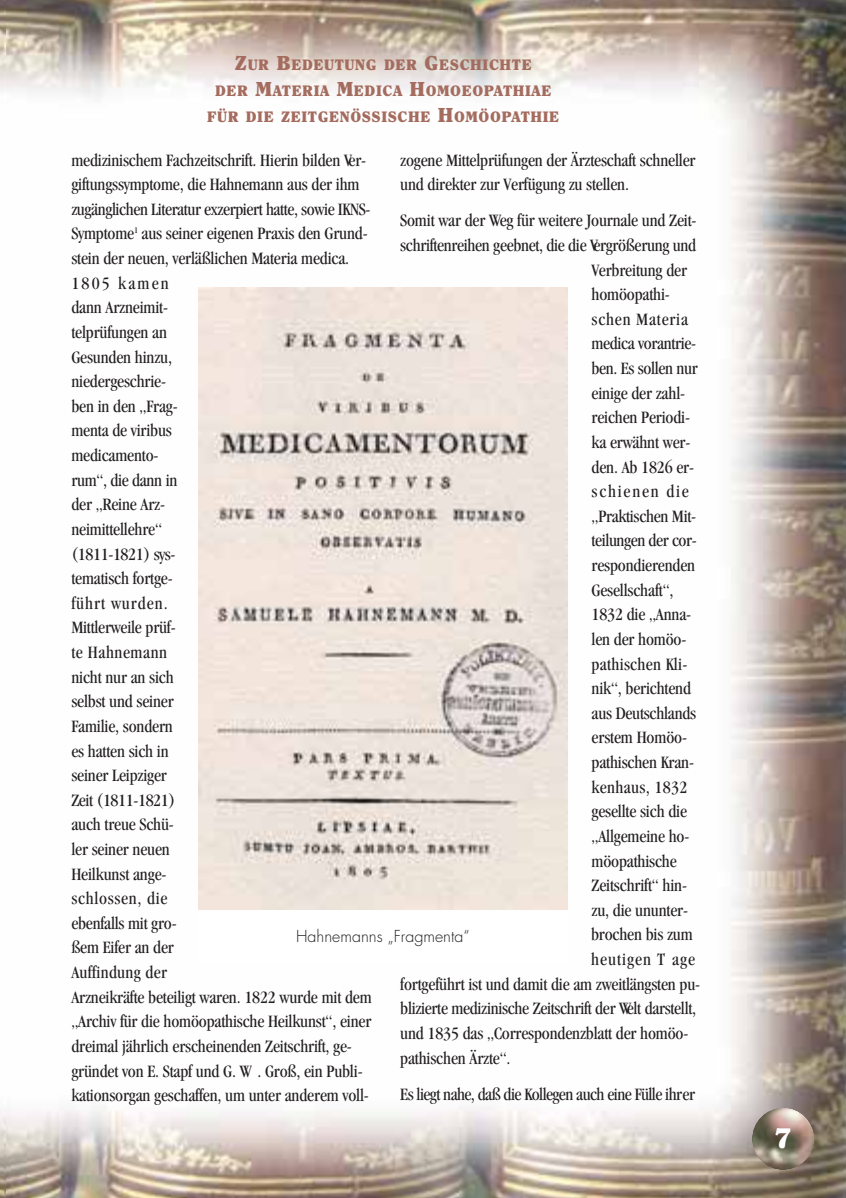
<style>
.page{position:relative;width:846px;height:1198px;background:#fff}
.page>*{position:absolute;margin:0;border:0;box-sizing:border-box;transform-origin:0 0}
.t1{font:900 28px "Clearface";color:#fff}
.t2{font:condensed 18px/24.6px "Garamond";letter-spacing:-.01em;color:#231f20}
.t3{font:condensed 18px "Garamond";letter-spacing:-.03em;color:#231f20}
.t4{font:condensed 18px "Garamond";letter-spacing:.015em;color:#231f20}
.t5{font:condensed 18px "Garamond";letter-spacing:.045em;color:#231f20}
.t6{font:condensed 18px "Garamond";letter-spacing:.02em;color:#231f20}
.t7{font:condensed 18px "Garamond";letter-spacing:.055em;color:#231f20}
.t8{font:condensed 18px "Garamond";letter-spacing:.1em;color:#231f20}
.t9{font:300 16px "Futura";color:#231f20}
.t10{font:900 15px/26px "Clearface";letter-spacing:.04em;color:#a46c5e;text-align:center}
.s1{font-size:20px}
</style>
<div class="page">
<img style="left:5px;top:0;width:841px;height:1197px">
<img style="left:752px;top:1107px;width:62px;height:62px;border-radius:50%">
<img style="left:199px;top:287px;width:368px;height:622px">
<div style="left:199px;top:911px;width:368px;height:51px;background:#fff"></div>
<p class="t10" style="left:207px;top:53px;width:353px"><span class="s1">Z</span>UR <span class="s1">B</span>EDEUTUNG DER <span class="s1">G</span>ESCHICHTE<br>DER <span class="s1">M</span>ATERIA <span class="s1">M</span>EDICA <span class="s1">H</span>OMOEOPATHIAE<br>FÜR DIE ZEITGENÖSSISCHE <span class="s1">H</span>OMÖOPATHIE</p>
<p class="t2" style="left:71px;top:147px;width:302px">medizinischem Fachzeitschrift. Hierin bilden Ver&shy;giftungssymptome, die Hahnemann aus der ihm zugänglichen Literatur exzerpiert hatte, sowie IKNS-<br>Symptome<sup>1</sup> aus seiner eigenen Praxis den Grund&shy;stein der neuen, verläßlichen Materia medica.<br>1805 kamen<br>dann Arzneimit-<br>telprüfungen an<br>Gesunden hinzu,<br>niedergeschrie-<br>ben in den „Frag-<br>menta de viribus<br>medicamento-<br>rum“, die dann in<br>der „Reine Arz-<br>neimittellehre“<br>(1811-1821) sys-<br>tematisch fortge-<br>führt wurden.<br>Mittlerweile prüf-<br>te Hahnemann<br>nicht nur an sich<br>selbst und seiner<br>Familie, sondern<br>es hatten sich in<br>seiner Leipziger<br>Zeit (1811-1821)<br>auch treue Schü-<br>ler seiner neuen<br>Heilkunst ange-<br>schlossen, die<br>ebenfalls mit gro-<br>ßem Eifer an der<br>Auffindung der<br>Arzneikräfte beteiligt waren. 1822 wurde mit dem „Archiv für die homöopathische Heilkunst“, einer dreimal jährlich erscheinenden Zeitschrift, ge&shy;gründet von E. Stapf und G. W . Groß, ein Publi&shy;kationsorgan geschaffen, um unter anderem voll-</p>
<p class="t2" style="left:400px;top:147px;width:297px">zogene Mittelprüfungen der Ärzteschaft schneller und direkter zur Verfügung zu stellen.</p>
<p class="t2" style="left:400px;top:208px;width:298px">Somit war der Weg für weitere Journale und Zeit-</p>
<p class="t2" style="left:400px;top:233px;width:297px">schriftenreihen geebnet, die die Vergrößerung und</p>
<p class="t2" style="left:591px;top:257px;width:97px">Verbreitung der</p>
<p class="t2" style="left:591px;top:282px;width:80px">homöopathi-</p>
<p class="t5" style="left:591px;top:309px;width:98px">schen Materia</p>
<p class="t2" style="left:591px;top:331px;width:106px">medica vorantrie-</p>
<p class="t2" style="left:591px;top:356px;width:108px">ben. Es sollen nur</p>
<p class="t2" style="left:591px;top:380px;width:95px">einige der zahl-</p>
<p class="t2" style="left:591px;top:405px;width:100px">reichen Periodi-</p>
<p class="t2" style="left:591px;top:429px;width:100px">ka erwähnt wer-</p>
<p class="t2" style="left:591px;top:454px;width:104px">den. Ab 1826 er-</p>
<p class="t8" style="left:591px;top:481px;width:99px">schienen die</p>
<p class="t2" style="left:591px;top:503px;width:106px">„Praktischen Mit-</p>
<p class="t2" style="left:591px;top:528px;width:107px">teilungen der cor-</p>
<p class="t2" style="left:591px;top:553px;width:105px">respondierenden</p>
<p class="t2" style="left:591px;top:577px;width:83px">Gesellschaft“,</p>
<p class="t2" style="left:591px;top:602px;width:101px">1832 die „Anna-</p>
<p class="t2" style="left:591px;top:626px;width:96px">len der homöo-</p>
<p class="t4" style="left:591px;top:653px;width:97px">pathischen Kli-</p>
<p class="t2" style="left:591px;top:676px;width:101px">nik“, berichtend</p>
<p class="t2" style="left:591px;top:700px;width:106px">aus Deutschlands</p>
<p class="t2" style="left:591px;top:725px;width:97px">erstem Homöo-</p>
<p class="t2" style="left:591px;top:749px;width:104px">pathischen Kran-</p>
<p class="t6" style="left:591px;top:776px;width:97px">kenhaus, 1832</p>
<p class="t2" style="left:591px;top:799px;width:97px">gesellte sich die</p>
<p class="t2" style="left:591px;top:823px;width:99px">„Allgemeine ho-</p>
<p class="t2" style="left:591px;top:848px;width:87px">möopathische</p>
<p class="t2" style="left:591px;top:872px;width:97px">Zeitschrift“ hin-</p>
<p class="t2" style="left:591px;top:897px;width:98px">zu, die ununter-</p>
<p class="t2" style="left:591px;top:922px;width:103px">brochen bis zum</p>
<p class="t7" style="left:591px;top:949px;width:106px">heutigen T age</p>
<p class="t2" style="left:400px;top:971px;width:301px">fortgeführt ist und damit die am zweitlängsten pu-</p>
<p class="t2" style="left:400px;top:995px;width:297px">blizierte medizinische Zeitschrift der Welt darstellt,</p>
<p class="t2" style="left:400px;top:1020px;width:289px">und 1835 das „Correspondenzblatt der homöo-</p>
<p class="t2" style="left:400px;top:1045px;width:112px">pathischen Ärzte“.</p>
<p class="t3" style="left:400px;top:1083px;width:296px">Es liegt nahe, daß die Kollegen auch eine Fülle ihrer</p>
<p class="t9" style="left:296px;top:926px;width:175px">Hahnemanns „Fragmenta“</p>
<h1 class="t1" style="left:774px;top:1126px;width:19px">7</h1>
</div>
